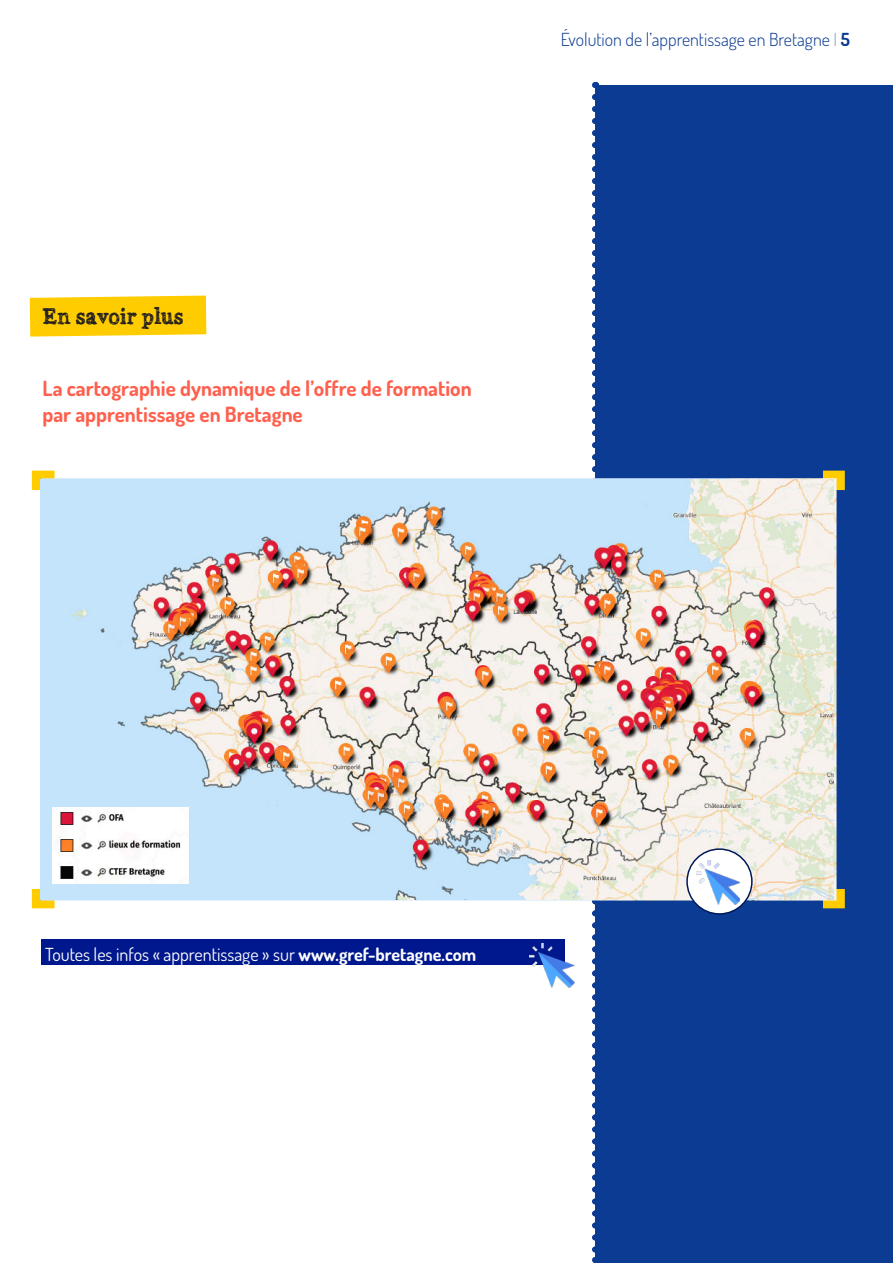
<style>
.page{position:relative;width:893px;height:1263px;background:#fff}
.page>*{position:absolute;margin:0;border:0;box-sizing:border-box;transform-origin:0 0}
.t1{font:22.5px "Alabama";color:#231f20}
.t2{font:700 21px/25.2px "Dosis";color:#ff5f4d}
.t3{font:18px "Dosis";color:#fff}
.t4{font:300 18px "Dosis";color:#0c3b94}
.s1{color:#859dc9}
.s2{font-weight:700}
</style>
<div class="page">
<div style="left:595px;top:85px;width:298px;height:1178px;background:#0c3b94"></div>
<svg style="left:592px;top:97px;width:3px;height:1166px"></svg>
<svg style="left:30px;top:296px;width:176px;height:41px"></svg>
<svg style="left:32px;top:471px;width:813px;height:437px"></svg>
<img style="left:40px;top:479px;width:794px;height:420px">
<img style="left:53px;top:807px;width:135px;height:77px">
<div style="left:42px;top:939px;width:523px;height:25px;background:#00188d"></div>
<img style="left:530px;top:943px;width:44px;height:44px">
<div style="left:687px;top:849px;width:65px;height:65px;background:#fff;border-radius:50%"></div>
<div style="left:686px;top:848px;width:67px;height:67px;border:2px solid #001758;border-radius:50%"></div>
<img style="left:696px;top:860px;width:44px;height:44px">
<p class="t4" style="left:561px;top:29px;width:291px">Évolution de l’apprentissage en Bretagne <span class="s1">I</span> <span class="s2">5</span></p>
<p class="t1" style="left:43px;top:307px;width:142px">En savoir plus</p>
<p class="t2" style="left:43px;top:376px;width:431px">La cartographie dynamique de l’offre de formation par apprentissage en Bretagne</p>
<p class="t3" style="left:45px;top:944px;width:432px">Toutes les infos « apprentissage » sur <span class="s2">www.gref-bretagne.com</span></p>
</div>
